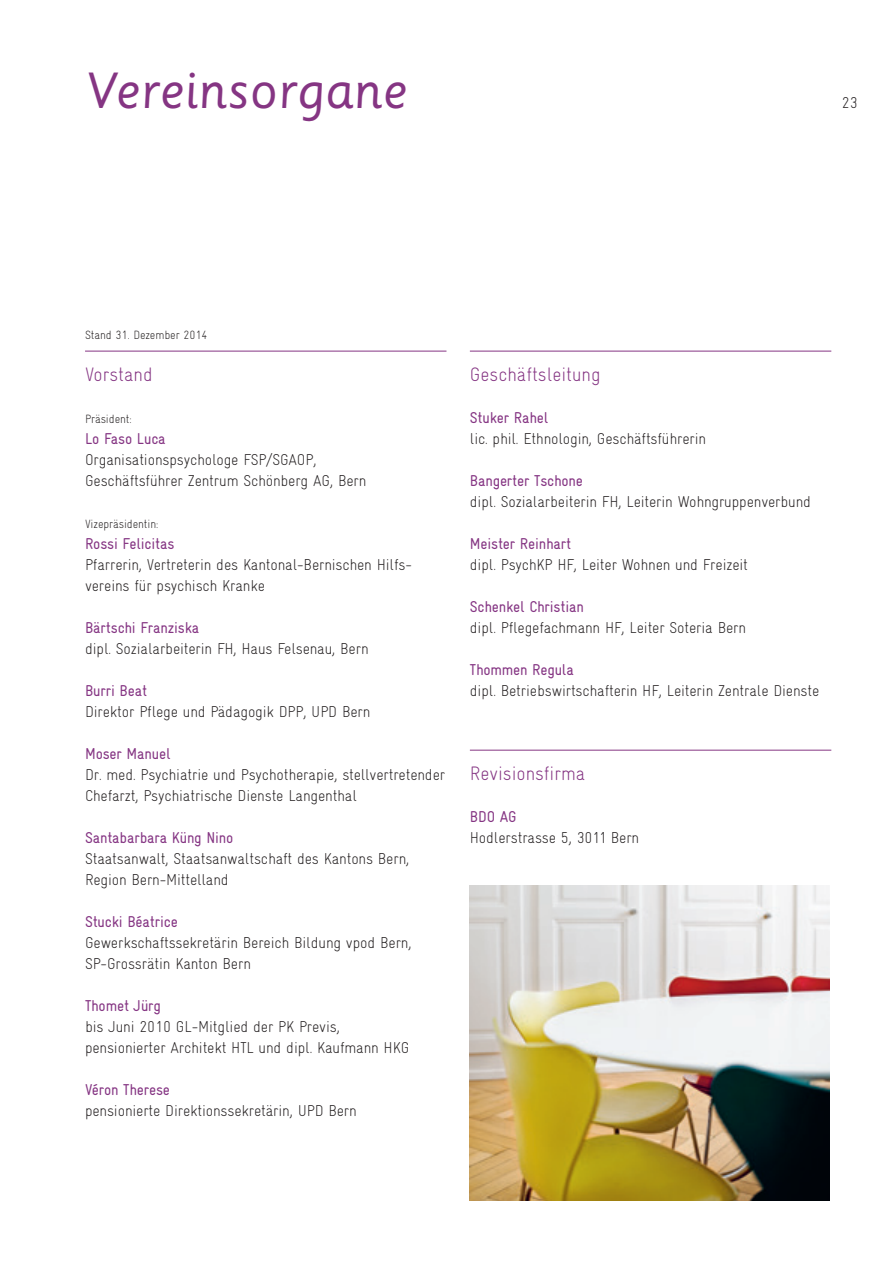
<style>
.page{position:relative;width:893px;height:1263px;background:#fff}
.page>*{position:absolute;margin:0;border:0;box-sizing:border-box;transform-origin:0 0}
.t1{font:49.5px "Sassoon Primary";color:#853583}
.t2{font:300 condensed 19.5px "Gravur";color:#853583}
.t3{font:300 condensed 15.75px/21px "Gravur";letter-spacing:-.01em;color:#231f20}
.t4{font:condensed 15.75px "Gravur";letter-spacing:-.01em;color:#853583}
.t5{font:300 condensed 12px "Gravur";letter-spacing:-.01em;color:#231f20}
</style>
<div class="page">
<hr style="left:85px;top:351px;width:361px;height:1px;background:#853583">
<hr style="left:470px;top:351px;width:361px;height:1px;background:#853583">
<hr style="left:470px;top:750px;width:361px;height:1px;background:#853583">
<img style="left:470px;top:885px;width:359px;height:315px">
<h1 class="t1" style="left:85px;top:62px;width:324px">Vereinsorgane</h1>
<p class="t3" style="left:842px;top:92px;width:17px">23</p>
<p class="t5" style="left:85px;top:328px;width:124px">Stand 31. Dezember 2014</p>
<p class="t2" style="left:85px;top:364px;width:69px">Vorstand</p>
<p class="t5" style="left:85px;top:412px;width:48px">Präsident:</p>
<p class="t4" style="left:85px;top:430px;width:82px">Lo Faso Luca</p>
<p class="t3" style="left:85px;top:449px;width:283px">Organisationspsychologe FSP/SGAOP,<br>Geschäftsführer Zentrum Schönberg AG, Bern</p>
<p class="t5" style="left:85px;top:517px;width:75px">Vizepräsidentin:</p>
<p class="t4" style="left:85px;top:535px;width:91px">Rossi Felicitas</p>
<p class="t3" style="left:85px;top:554px;width:328px">Pfarrerin, Vertreterin des Kantonal-Bernischen Hilfs&shy;vereins für psychisch Kranke</p>
<p class="t4" style="left:85px;top:619px;width:116px">Bärtschi Franziska</p>
<p class="t3" style="left:85px;top:638px;width:285px">dipl. Sozialarbeiterin FH, Haus Felsenau, Bern</p>
<p class="t4" style="left:85px;top:682px;width:64px">Burri Beat</p>
<p class="t3" style="left:85px;top:701px;width:287px">Direktor Pflege und Pädagogik DPP, UPD Bern</p>
<p class="t4" style="left:85px;top:745px;width:87px">Moser Manuel</p>
<p class="t3" style="left:85px;top:764px;width:362px">Dr. med. Psychiatrie und Psychotherapie, stellvertretender<br>Chefarzt, Psychiatrische Dienste Langenthal</p>
<p class="t4" style="left:85px;top:829px;width:150px">Santabarbara Küng Nino</p>
<p class="t3" style="left:85px;top:848px;width:326px">Staatsanwalt, Staatsanwaltschaft des Kantons Bern,<br>Region Bern-Mittelland</p>
<p class="t4" style="left:85px;top:913px;width:94px">Stucki Béatrice</p>
<p class="t3" style="left:85px;top:932px;width:328px">Gewerkschaftssekretärin Bereich Bildung vpod Bern,<br>SP-Grossrätin Kanton Bern</p>
<p class="t4" style="left:85px;top:997px;width:77px">Thomet Jürg</p>
<p class="t3" style="left:85px;top:1016px;width:326px">bis Juni 2010 GL-Mitglied der PK Previs, pensionierter Architekt HTL und dipl. Kaufmann HKG</p>
<p class="t4" style="left:85px;top:1081px;width:86px">Véron Therese</p>
<p class="t3" style="left:85px;top:1100px;width:273px">pensionierte Direktionssekretärin, UPD Bern</p>
<p class="t2" style="left:470px;top:364px;width:132px">Geschäftsleitung</p>
<p class="t4" style="left:470px;top:409px;width:80px">Stuker Rahel</p>
<p class="t3" style="left:470px;top:428px;width:238px">lic. phil. Ethnologin, Geschäftsführerin</p>
<p class="t4" style="left:470px;top:472px;width:115px">Bangerter Tschone</p>
<p class="t3" style="left:470px;top:491px;width:343px">dipl. Sozialarbeiterin FH, Leiterin Wohngruppenverbund</p>
<p class="t4" style="left:470px;top:535px;width:103px">Meister Reinhart</p>
<p class="t3" style="left:470px;top:554px;width:280px">dipl. PsychKP HF, Leiter Wohnen und Freizeit</p>
<p class="t4" style="left:470px;top:598px;width:115px">Schenkel Christian</p>
<p class="t3" style="left:470px;top:617px;width:278px">dipl. Pflegefachmann HF, Leiter Soteria Bern</p>
<p class="t4" style="left:470px;top:661px;width:106px">Thommen Regula</p>
<p class="t3" style="left:470px;top:680px;width:351px">dipl. Betriebswirtschafterin HF, Leiterin Zentrale Dienste</p>
<p class="t2" style="left:470px;top:763px;width:117px">Revisionsfirma</p>
<p class="t4" style="left:470px;top:808px;width:48px">BDO AG</p>
<p class="t3" style="left:470px;top:827px;width:171px">Hodlerstrasse 5, 3011 Bern</p>
</div>
